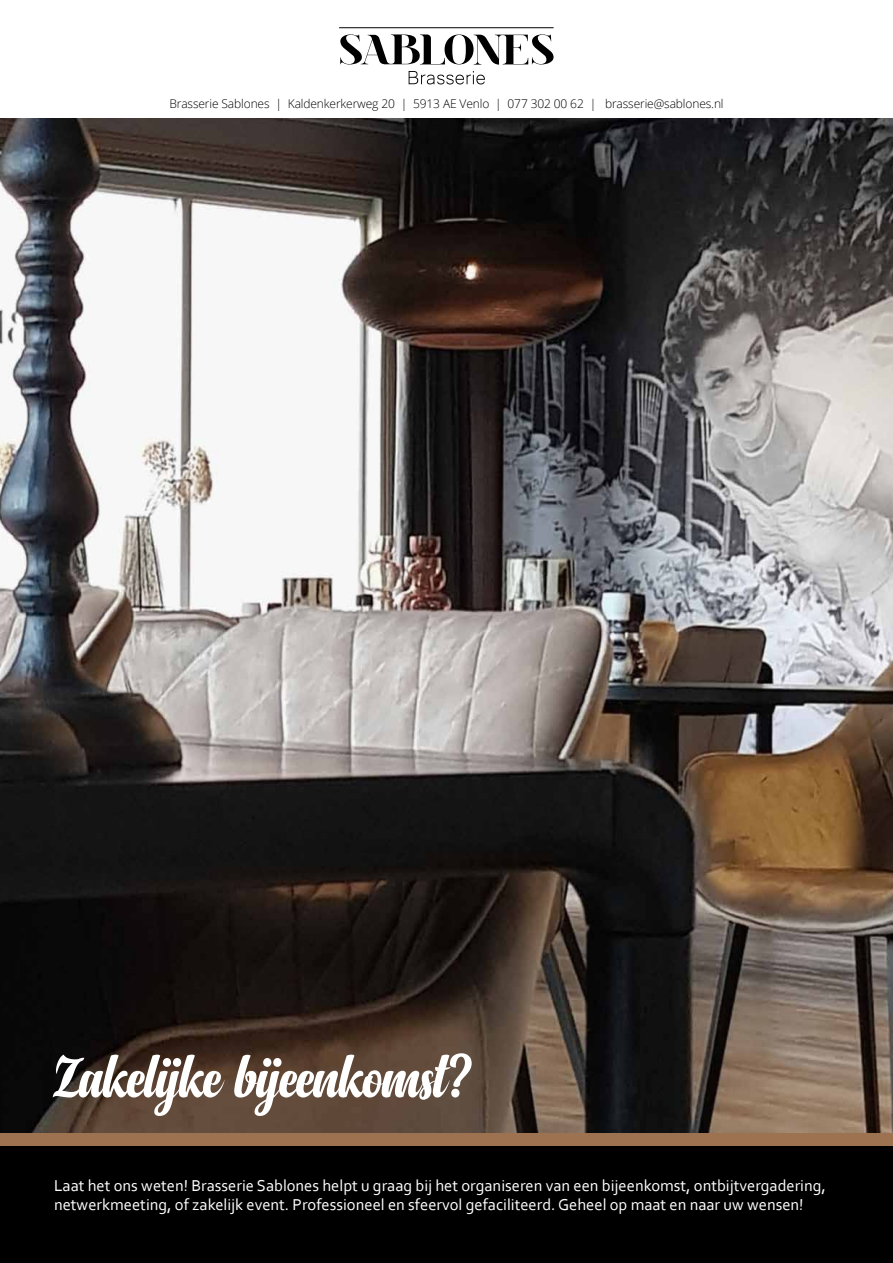
<style>
.page{position:relative;width:893px;height:1263px;background:#fff}
.page>*{position:absolute;margin:0;border:0;box-sizing:border-box;transform-origin:0 0}
.t1{font:63px "Anydore";letter-spacing:-.02em;color:#fff}
.t2{font:16.5px/19.8px "Corbel";color:#fff}
.t3{font:300 12px "Open Sans";letter-spacing:-.01em;color:#000}
</style>
<div class="page">
<img style="left:0;top:119px;width:893px;height:1014px">
<div style="left:0;top:1145px;width:893px;height:118px;background:#000"></div>
<svg style="left:340px;top:34px;width:214px;height:31px"></svg>
<hr style="left:339px;top:27px;width:215px;height:1px;background:#000">
<svg style="left:409px;top:71px;width:76px;height:13px"></svg>
<div style="left:0;top:1133px;width:893px;height:12px;background:#9d7251"></div>
<p class="t3" style="left:169px;top:95px;width:556px">Brasserie Sablones | Kaldenkerkerweg 20 | 5913 AE Venlo | 077 302 00 62 | brasserie@sablones.nl</p>
<h1 class="t1" style="left:54px;top:1038px;width:418px">Zakelijke bijeenkomst?</h1>
<p class="t2" style="left:54px;top:1175px;width:773px">Laat het ons weten! Brasserie Sablones helpt u graag bij het organiseren van een bijeenkomst, ontbijtvergadering, netwerkmeeting, of zakelijk event. Professioneel en sfeervol gefaciliteerd. Geheel op maat en naar uw wensen!</p>
</div>
